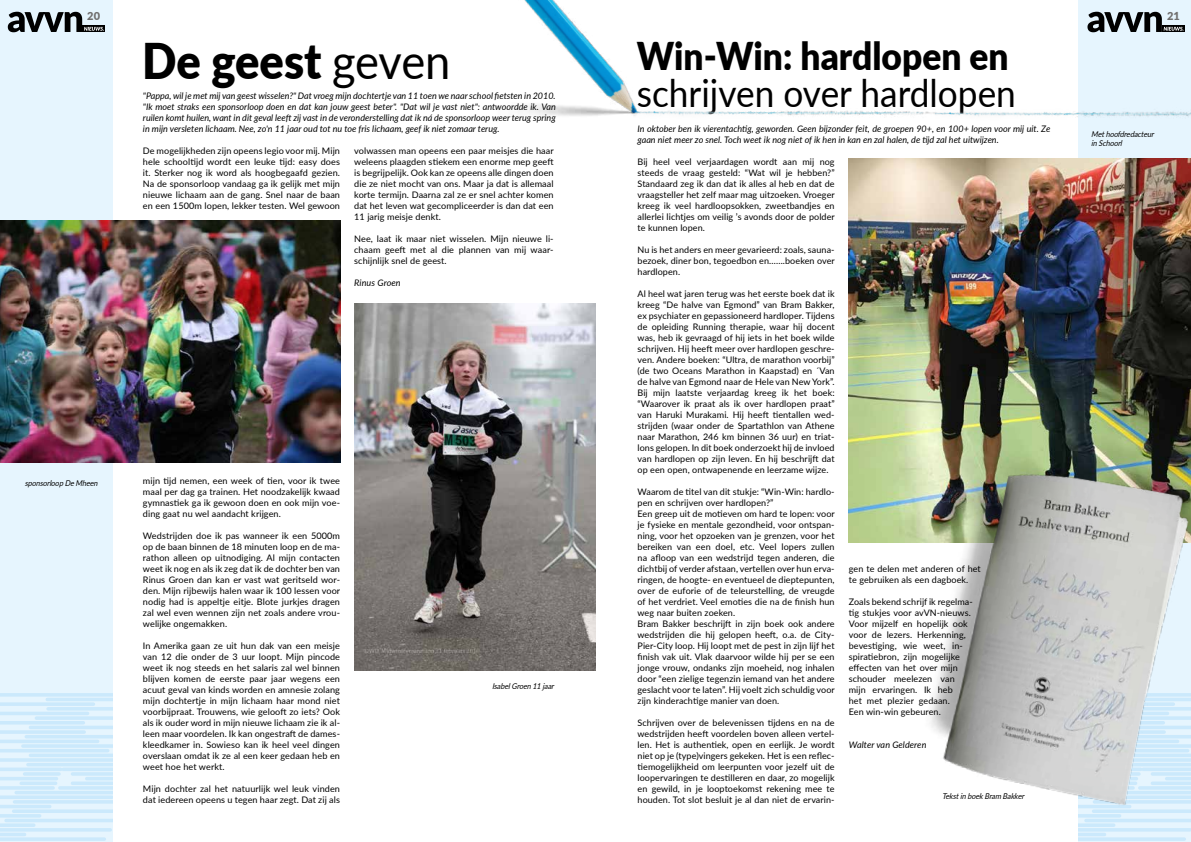
<style>
.page{position:relative;width:1191px;height:842px;background:#fff}
.page>*{position:absolute;margin:0;border:0;box-sizing:border-box;transform-origin:0 0}
.t1{font:900 49.2px "Lato";color:#000;scale:.92 1}
.t2{font:38.3px "Lato";color:#000;scale:.92 1}
.t3{font:900 38.3px "Lato";color:#000;scale:.92 1}
.t4{font:900 11px "Lato";color:#706f6f}
.t5{font:9px/11px "Lato";letter-spacing:.01em;color:#000;text-align:justify}
.t6{font:italic 9px/11px "Lato";color:#000}
.t7{font:italic 8px/9px "Lato";color:#000;scale:.9 1}
.s1{font-weight:400}
</style>
<div class="page">
<div style="left:0;top:0;width:112px;height:842px;background:#e6f5fe"></div>
<hr style="left:47px;top:698px;width:65px;height:3px;background:#cbe9fc">
<hr style="left:48px;top:707px;width:64px;height:3px;background:#cbe9fc">
<hr style="left:36px;top:716px;width:76px;height:4px;background:#cbe9fc">
<hr style="left:30px;top:726px;width:82px;height:3px;background:#cbe9fc">
<hr style="left:26px;top:735px;width:86px;height:3px;background:#cbe9fc">
<hr style="left:23px;top:744px;width:89px;height:4px;background:#cbe9fc">
<hr style="left:30px;top:754px;width:82px;height:3px;background:#cbe9fc">
<hr style="left:28px;top:763px;width:84px;height:3px;background:#cbe9fc">
<hr style="left:16px;top:791px;width:96px;height:3px;background:#cbe9fc">
<hr style="left:14px;top:800px;width:98px;height:4px;background:#cbe9fc">
<hr style="left:14px;top:809px;width:98px;height:4px;background:#cbe9fc">
<hr style="left:6px;top:819px;width:106px;height:3px;background:#cbe9fc">
<hr style="left:0;top:828px;width:110px;height:4px;background:#cbe9fc">
<hr style="left:0;top:837px;width:104px;height:4px;background:#cbe9fc">
<hr style="left:0;top:841px;width:98px;height:1px;background:#cbe9fc">
<hr style="left:72px;top:772px;width:40px;height:4px;background:#cbe9fc">
<svg style="left:78px;top:781px;width:34px;height:4px"></svg>
<hr style="left:0;top:693px;width:112px;height:4px;background:#cbe9fc">
<hr style="left:0;top:702px;width:93px;height:4px;background:#cbe9fc">
<hr style="left:0;top:712px;width:88px;height:3px;background:#cbe9fc">
<hr style="left:0;top:721px;width:83px;height:3px;background:#cbe9fc">
<hr style="left:0;top:730px;width:84px;height:4px;background:#cbe9fc">
<hr style="left:0;top:740px;width:98px;height:3px;background:#cbe9fc">
<hr style="left:0;top:749px;width:108px;height:3px;background:#cbe9fc">
<hr style="left:0;top:758px;width:112px;height:4px;background:#cbe9fc">
<svg style="left:78px;top:795px;width:34px;height:4px"></svg>
<svg style="left:78px;top:767px;width:34px;height:4px"></svg>
<hr style="left:87px;top:777px;width:25px;height:3px;background:#cbe9fc">
<hr style="left:60px;top:786px;width:52px;height:4px;background:#cbe9fc">
<svg style="left:0;top:462px;width:78px;height:380px"></svg>
<div style="left:1078px;top:0;width:113px;height:842px;background:#e6f5fe"></div>
<hr style="left:1078px;top:841px;width:100px;height:1px;background:#cbe9fc">
<div style="left:83px;top:25px;width:22px;height:7px;background:#000"></div>
<svg style="left:8px;top:12px;width:96px;height:20px"></svg>
<svg style="left:1087px;top:12px;width:96px;height:20px"></svg>
<img style="left:354px;top:303px;width:241px;height:368px">
<img style="left:0;top:220px;width:340px;height:242px">
<img style="left:849px;top:159px;width:342px;height:384px">
<img style="left:910px;top:432px;width:281px;height:409px">
<img style="left:493px;top:0;width:444px;height:212px">
<img style="left:934px;top:63px;width:257px;height:64px">
<p class="t4" style="left:87px;top:8px;width:14px">20</p>
<p class="t4" style="left:1167px;top:8px;width:14px">21</p>
<h1 class="t1" style="left:142px;top:24px;width:337px">De geest <span class="s1">geven</span></h1>
<h2 class="t3" style="left:637px;top:27px;width:406px">Win-Win: hardlopen en</h2>
<p class="t6" style="left:143px;top:90px;width:414px">"Pappa, wil je met mij van geest wisselen?" Dat vroeg mijn dochtertje van 11 toen we naar school fietsten in 2010. "Ik moet straks een sponsorloop doen en dat kan jouw geest beter". "Dat wil je vast niet": antwoordde ik. Van</p>
<h2 class="t2" style="left:637px;top:66px;width:413px">schrijven over hardlopen</h2>
<p class="t6" style="left:143px;top:112px;width:414px">ruilen komt huilen, want in dit geval leeft zij vast in de veronderstelling dat ik ná de sponsorloop weer terug spring in mijn versleten lichaam. Nee, zo'n 11 jaar oud tot nu toe fris lichaam, geef ik niet zomaar terug.</p>
<p class="t6" style="left:637px;top:123px;width:414px">In oktober ben ik vierentachtig, geworden. Geen bijzonder feit, de groepen 90+, en 100+ lopen voor mij uit. Ze gaan niet meer zo snel. Toch weet ik nog niet of ik hen in kan en zal halen, de tijd zal het uitwijzen.</p>
<p class="t7" style="left:1091px;top:129px;width:73px">Methoofdredacteur inSchoorl</p>
<p class="t5" style="left:143px;top:145px;width:199px">De mogelijkheden zijn opeens legio voor mij. Mijn hele schooltijd wordt een leuke tijd: easy does it. Sterker nog ik word als hoogbegaafd gezien.<br>Na de sponsorloop vandaag ga ik gelijk met mijn nieuwe lichaam aan de gang. Snel naar de baan en een 1500m lopen, lekker testen. Wel gewoon</p>
<p class="t5" style="left:354px;top:145px;width:201px">volwassen man opeens een paar meisjes die haar weleens plaagden stiekem een enorme mep geeft is begrijpelijk. Ook kan ze opeens alle dingen doen die ze niet mocht van ons. Maar ja dat is allemaal korte termijn. Daarna zal ze er snel achter komen dat het leven wat gecompliceerder is dan dat een 11 jarig meisje denkt.</p>
<p class="t5" style="left:354px;top:233px;width:201px">Nee, laat ik maar niet wisselen. Mijn nieuwe li&shy;chaam geeft met al die plannen van mij waar&shy;schijnlijk snel de geest.</p>
<p class="t6" style="left:354px;top:277px;width:48px">Rinus Groen</p>
<p class="t5" style="left:637px;top:156px;width:199px">Bij heel veel verjaardagen wordt aan mij nog steeds de vraag gesteld: “Wat wil je hebben?” Standaard zeg ik dan dat ik alles al heb en dat de vraagsteller het zelf maar mag uitzoeken. Vroeger kreeg ik veel hardloopsokken, zweetbandjes en allerlei lichtjes om veilig ’s avonds door de polder te kunnen lopen.</p>
<p class="t5" style="left:637px;top:244px;width:199px">Nu is het anders en meer gevarieerd: zoals, sauna&shy;bezoek, diner bon, tegoedbon en…….boeken over hardlopen.</p>
<p class="t5" style="left:637px;top:288px;width:199px">Al heel wat jaren terug was het eerste boek dat ik kreeg “De halve van Egmond” van Bram Bakker, ex psychiater en gepassioneerd hardloper. Tijdens de opleiding Running therapie, waar hij docent was, heb ik gevraagd of hij iets in het boek wilde schrijven. Hij heeft meer over hardlopen geschre&shy;ven. Andere boeken: “Ultra, de marathon voorbij” (de two Oceans Marathon in Kaapstad) en ´Van de halve van Egmond naar de Hele van New York”.<br>Bij mijn laatste verjaardag kreeg ik het boek: “Waarover ik praat als ik over hardlopen praat” van Haruki Murakami. Hij heeft tientallen wed&shy;strijden (waar onder de Spartathlon van Athene naar Marathon, 246 km binnen 36 uur) en triat&shy;lons gelopen. In dit boek onderzoekt hij de invloed van hardlopen op zijn leven. En hij beschrijft dat op een open, ontwapenende en leerzame wijze.</p>
<p class="t5" style="left:637px;top:486px;width:199px;text-align:left">Waarom de titel van dit stukje: “Win-Win: hardlo&shy;pen en schrijven over hardlopen?”<br>Een greep uit de motieven om hard te lopen: voor je fysieke en mentale gezondheid, voor ontspan&shy;ning, voor het opzoeken van je grenzen, voor het bereiken van een doel, etc. Veel lopers zullen na afloop van een wedstrijd tegen anderen, die dichtbij of verder afstaan, vertellen over hun erva&shy;ringen, de hoogte- en eventueel de dieptepunten, over de euforie of de teleurstelling, de vreugde of het verdriet. Veel emoties die na de finish hun weg naar buiten zoeken.<br>Bram Bakker beschrijft in zijn boek ook andere wedstrijden die hij gelopen heeft, o.a. de City-Pier-City loop. Hij loopt met de pest in zijn lijf het finish vak uit. Vlak daarvoor wilde hij per se een jonge vrouw, ondanks zijn moeheid, nog inhalen door “een zielige tegenzin iemand van het andere geslacht voor te laten”. Hij voelt zich schuldig voor zijn kinderachtige manier van doen.</p>
<p class="t5" style="left:637px;top:717px;width:199px">Schrijven over de belevenissen tijdens en na de wedstrijden heeft voordelen boven alleen vertel&shy;len. Het is authentiek, open en eerlijk. Je wordt niet op je (type)vingers gekeken. Het is een reflec&shy;tiemogelijkheid om leerpunten voor jezelf uit de loopervaringen te destilleren en daar, zo mogelijk en gewild, in je looptoekomst rekening mee te houden. Tot slot besluit je al dan niet de ervarin-</p>
<p class="t5" style="left:143px;top:475px;width:199px">mijn tijd nemen, een week of tien, voor ik twee maal per dag ga trainen. Het noodzakelijk kwaad gymnastiek ga ik gewoon doen en ook mijn voe&shy;ding gaat nu wel aandacht krijgen.</p>
<p class="t5" style="left:143px;top:530px;width:199px">Wedstrijden doe ik pas wanneer ik een 5000m op de baan binnen de 18 minuten loop en de ma&shy;rathon alleen op uitnodiging. Al mijn contacten weet ik nog en als ik zeg dat ik de dochter ben van Rinus Groen dan kan er vast wat geritseld wor&shy;den. Mijn rijbewijs halen waar ik 100 lessen voor nodig had is appeltje eitje. Blote jurkjes dragen zal wel even wennen zijn net zoals andere vrou&shy;welijke ongemakken.</p>
<p class="t5" style="left:143px;top:640px;width:199px">In Amerika gaan ze uit hun dak van een meisje van 12 die onder de 3 uur loopt. Mijn pincode weet ik nog steeds en het salaris zal wel binnen blijven komen de eerste paar jaar wegens een acuut geval van kinds worden en amnesie zolang mijn dochtertje in mijn lichaam haar mond niet voorbijpraat. Trouwens, wie gelooft zo iets? Ook als ik ouder word in mijn nieuwe lichaam zie ik al&shy;leen maar voordelen. Ik kan ongestraft de dames&shy;kleedkamer in. Sowieso kan ik heel veel dingen overslaan omdat ik ze al een keer gedaan heb en weet hoe het werkt.</p>
<p class="t5" style="left:143px;top:783px;width:198px">Mijn dochter zal het natuurlijk wel leuk vinden dat iedereen opeens u tegen haar zegt. Dat zij als</p>
<p class="t7" style="left:25px;top:478px;width:85px">sponsorloopDeMheen</p>
<p class="t5" style="left:849px;top:563px;width:133px">gen te delen met anderen of het te gebruiken als een dagboek.</p>
<p class="t5" style="left:849px;top:596px;width:125px;text-align:left">Zoals bekend schrijf ik regelma&shy;tig stukjes voor avVN-nieuws.<br>Voor mijzelf en hopelijk ook voor de lezers. Herkenning, bevestiging, wie weet, in&shy;spiratiebron, zijn mogelijke effecten van het over mijn schouder meelezen van mijn ervaringen. Ik heb<br>het met plezier gedaan.<br>Een win-win gebeuren.</p>
<p class="t6" style="left:849px;top:739px;width:79px">Walter van Gelderen</p>
<p class="t7" style="left:492px;top:681px;width:73px">IsabelGroen11jaar</p>
<p class="t7" style="left:942px;top:791px;width:95px">TekstinboekBram Bakker</p>
</div>
